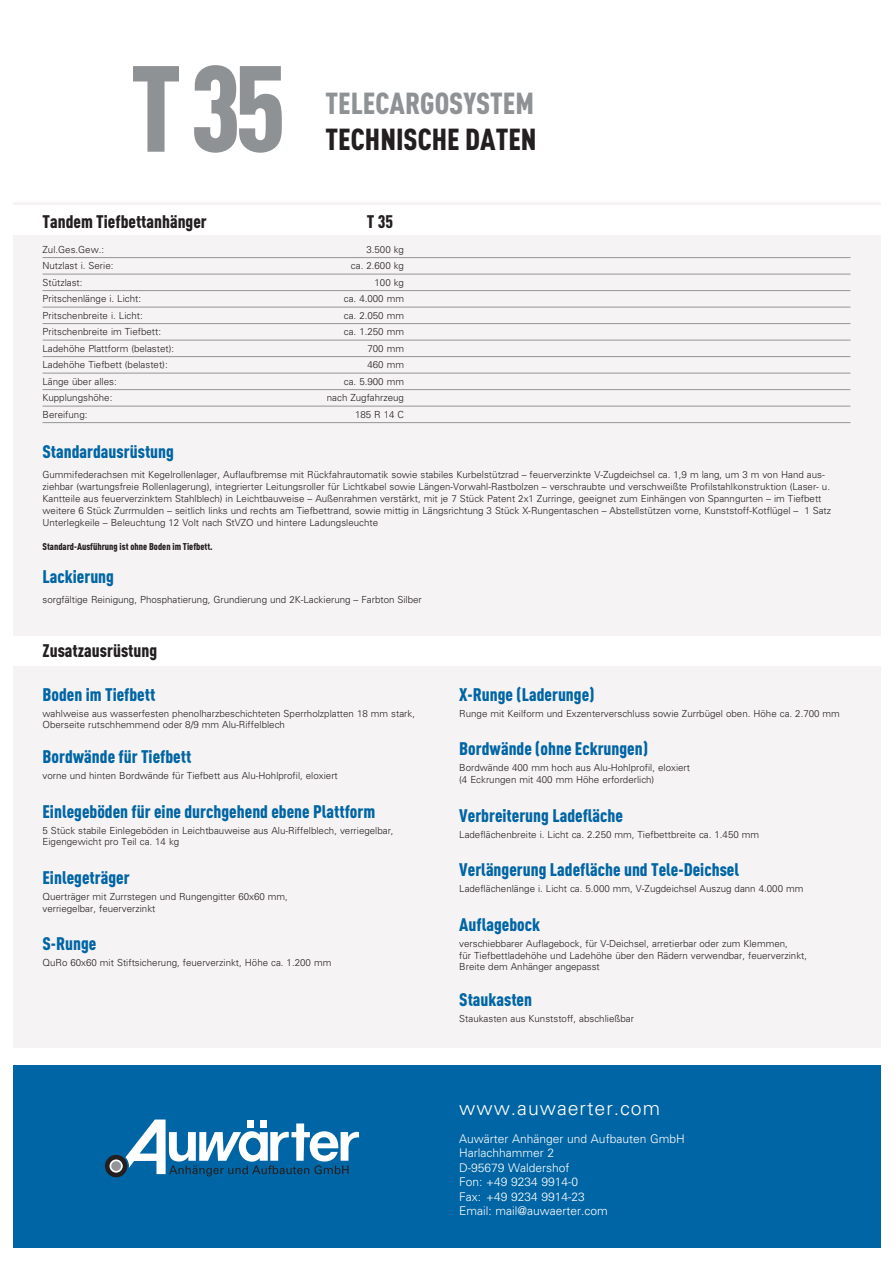
<style>
.page{position:relative;width:893px;height:1263px;background:#fff}
.page>*{position:absolute;margin:0;border:0;box-sizing:border-box;transform-origin:0 0}
.t1{font:900 120.3px "DIN Cond";color:#8f9295}
.t2{font:900 30px "DIN Cond";color:#8f9295}
.t3{font:900 30px "DIN Cond";color:#231f20}
.t4{font:300 19.5px "Univers";letter-spacing:.05em;color:#fff}
.t5{font:900 18px "DIN Cond";color:#0065a4}
.t6{font:900 18px "DIN Cond";color:#231f20}
.t7{font:300 12px/14.4px "Univers";color:#fff}
.t8{font:300 9.75px/11.7px "Univers";color:#231f20}
.t9{font:900 9.75px "DIN Cond";color:#231f20}
</style>
<div class="page">
<div style="left:13px;top:202px;width:867px;height:846px;background:#f6f3f4"></div>
<div style="left:13px;top:1065px;width:867px;height:182px;background:#0065a4"></div>
<div style="left:105px;top:1155px;width:22px;height:22px;background:#231f20;border-radius:50%"></div>
<svg style="left:110px;top:1159px;width:13px;height:14px"></svg>
<div style="left:111px;top:1161px;width:10px;height:10px;background:#939598;border-radius:50%"></div>
<svg style="left:125px;top:1119px;width:234px;height:57px"></svg>
<div style="left:13px;top:205px;width:867px;height:30px;background:#fff"></div>
<hr style="left:43px;top:257px;width:807px;height:1px;background:#939598">
<hr style="left:43px;top:274px;width:807px;height:1px;background:#939598">
<hr style="left:43px;top:290px;width:807px;height:1px;background:#939598">
<hr style="left:43px;top:307px;width:807px;height:1px;background:#939598">
<hr style="left:43px;top:323px;width:807px;height:1px;background:#939598">
<hr style="left:43px;top:340px;width:807px;height:1px;background:#939598">
<hr style="left:43px;top:356px;width:807px;height:1px;background:#939598">
<hr style="left:43px;top:373px;width:807px;height:1px;background:#939598">
<hr style="left:43px;top:389px;width:807px;height:1px;background:#939598">
<hr style="left:43px;top:406px;width:807px;height:1px;background:#939598">
<hr style="left:43px;top:422px;width:807px;height:1px;background:#939598">
<div style="left:13px;top:636px;width:867px;height:30px;background:#fff"></div>
<h1 class="t1" style="left:131px;top:33px;width:157px">T 35</h1>
<h2 class="t2" style="left:326px;top:85px;width:210px">TELECARGOSYSTEM</h2>
<h2 class="t3" style="left:326px;top:121px;width:212px">TECHNISCHE DATEN</h2>
<h3 class="t6" style="left:43px;top:210px;width:166px">Tandem Tiefbettanhänger</h3>
<h3 class="t6" style="left:367px;top:210px;width:28px">T 35</h3>
<p class="t8" style="left:43px;top:244px;width:63px">Zul.Ges.Gew.:</p>
<p class="t8" style="left:366px;top:244px;width:39px">3.500 kg</p>
<p class="t8" style="left:43px;top:260px;width:72px">Nutzlast i. Serie:</p>
<p class="t8" style="left:351px;top:260px;width:55px">ca. 2.600 kg</p>
<p class="t8" style="left:43px;top:277px;width:42px">Stützlast:</p>
<p class="t8" style="left:374px;top:277px;width:31px">100 kg</p>
<p class="t8" style="left:43px;top:293px;width:100px">Pritschenlänge i. Licht:</p>
<p class="t8" style="left:344px;top:293px;width:62px">ca. 4.000 mm</p>
<p class="t8" style="left:43px;top:310px;width:102px">Pritschenbreite i. Licht:</p>
<p class="t8" style="left:344px;top:310px;width:62px">ca. 2.050 mm</p>
<p class="t8" style="left:43px;top:326px;width:120px">Pritschenbreite im Tiefbett:</p>
<p class="t8" style="left:344px;top:326px;width:62px">ca. 1.250 mm</p>
<p class="t8" style="left:43px;top:343px;width:133px">Ladehöhe Plattform (belastet):</p>
<p class="t8" style="left:367px;top:343px;width:38px">700 mm</p>
<p class="t8" style="left:43px;top:359px;width:127px">Ladehöhe Tiefbett (belastet):</p>
<p class="t8" style="left:367px;top:359px;width:38px">460 mm</p>
<p class="t8" style="left:43px;top:376px;width:76px">Länge über alles:</p>
<p class="t8" style="left:344px;top:376px;width:62px">ca. 5.900 mm</p>
<p class="t8" style="left:43px;top:392px;width:71px">Kupplungshöhe:</p>
<p class="t8" style="left:327px;top:392px;width:79px">nach Zugfahrzeug</p>
<p class="t8" style="left:43px;top:409px;width:46px">Bereifung:</p>
<p class="t8" style="left:355px;top:409px;width:51px">185 R 14 C</p>
<h3 class="t5" style="left:43px;top:440px;width:133px">Standardausrüstung</h3>
<p class="t8" style="left:43px;top:469px;width:790px">Gummifederachsen mit Kegelrollenlager, Auflaufbremse mit Rückfahrautomatik sowie stabiles Kurbelstützrad – feuerverzinkte V-Zugdeichsel ca. 1,9 m lang, um 3 m von Hand aus&shy;ziehbar (wartungsfreie Rollenlagerung), integrierter Leitungsroller für Lichtkabel sowie Längen-Vorwahl-Rastbolzen – verschraubte und verschweißte Profilstahlkonstruktion (Laser- u.<br>Kantteile aus feuerverzinktem Stahlblech) in Leichtbauweise – Außenrahmen verstärkt, mit je 7 Stück Patent 2x1 Zurringe, geeignet zum Einhängen von Spanngurten – im Tiefbett weitere 6 Stück Zurrmulden – seitlich links und rechts am Tiefbettrand, sowie mittig in Längsrichtung 3 Stück X-Rungentaschen – Abstellstützen vorne, Kunststoff-Kotflügel – 1 Satz Unterlegkeile – Beleuchtung 12 Volt nach StVZO und hintere Ladungsleuchte</p>
<p class="t9" style="left:43px;top:541px;width:172px">Standard-Ausführung ist ohne Boden im Tiefbett.</p>
<h3 class="t5" style="left:43px;top:565px;width:73px">Lackierung</h3>
<p class="t8" style="left:43px;top:594px;width:381px">sorgfältige Reinigung, Phosphatierung, Grundierung und 2K-Lackierung – Farbton Silber</p>
<h3 class="t6" style="left:43px;top:639px;width:116px">Zusatzausrüstung</h3>
<h3 class="t5" style="left:43px;top:683px;width:114px">Boden im Tiefbett</h3>
<p class="t8" style="left:43px;top:707px;width:374px">wahlweise aus wasserfesten phenolharzbeschichteten Sperrholzplatten 18 mm stark,<br>Oberseite rutschhemmend oder 8/9 mm Alu-Riffelblech</p>
<h3 class="t5" style="left:43px;top:745px;width:150px">Bordwände für Tiefbett</h3>
<p class="t8" style="left:43px;top:769px;width:297px">vorne und hinten Bordwände für Tiefbett aus Alu-Hohlprofil, eloxiert</p>
<h3 class="t5" style="left:43px;top:800px;width:334px">Einlegeböden für eine durchgehend ebene Plattform</h3>
<p class="t8" style="left:43px;top:824px;width:353px">5 Stück stabile Einlegeböden in Leichtbauweise aus Alu-Riffelblech, verriegelbar,<br>Eigengewicht pro Teil ca. 14 kg</p>
<h3 class="t5" style="left:43px;top:866px;width:89px">Einlegeträger</h3>
<p class="t8" style="left:43px;top:890px;width:247px">Querträger mit Zurrstegen und Rungengitter 60x60 mm, verriegelbar, feuerverzinkt</p>
<h3 class="t5" style="left:43px;top:932px;width:55px">S-Runge</h3>
<p class="t8" style="left:43px;top:957px;width:290px">QuRo 60x60 mit Stiftsicherung, feuerverzinkt, Höhe ca. 1.200 mm</p>
<h3 class="t5" style="left:459px;top:683px;width:137px">X-Runge (Laderunge)</h3>
<p class="t8" style="left:459px;top:707px;width:382px">Runge mit Keilform und Exzenterverschluss sowie Zurrbügel oben. Höhe ca. 2.700 mm</p>
<h3 class="t5" style="left:459px;top:738px;width:190px">Bordwände (ohne Eckrungen)</h3>
<p class="t8" style="left:459px;top:762px;width:232px">Bordwände 400 mm hoch aus Alu-Hohlprofil, eloxiert (4 Eckrungen mit 400 mm Höhe erforderlich)</p>
<h3 class="t5" style="left:459px;top:804px;width:165px">Verbreiterung Ladefläche</h3>
<p class="t8" style="left:459px;top:828px;width:301px">Ladeflächenbreite i. Licht ca. 2.250 mm, Tiefbettbreite ca. 1.450 mm</p>
<h3 class="t5" style="left:459px;top:859px;width:281px">Verlängerung Ladefläche und Tele-Deichsel</h3>
<p class="t8" style="left:459px;top:883px;width:346px">Ladeflächenlänge i. Licht ca. 5.000 mm, V-Zugdeichsel Auszug dann 4.000 mm</p>
<h3 class="t5" style="left:459px;top:913px;width:82px">Auflagebock</h3>
<p class="t8" style="left:459px;top:938px;width:349px">verschiebbarer Auflagebock, für V-Deichsel, arretierbar oder zum Klemmen,<br>für Tiefbettladehöhe und Ladehöhe über den Rädern verwendbar, feuerverzinkt,<br>Breite dem Anhänger angepasst</p>
<h3 class="t5" style="left:459px;top:988px;width:74px">Staukasten</h3>
<p class="t8" style="left:459px;top:1012px;width:176px">Staukasten aus Kunststoff, abschließbar</p>
<h3 class="t4" style="left:459px;top:1097px;width:202px">www.auwaerter.com</h3>
<p class="t7" style="left:459px;top:1131px;width:227px">Auwärter Anhänger und Aufbauten GmbH<br>Harlachhammer 2<br>D-95679 Waldershof<br>Fon: +49 9234 9914-0<br>Fax: +49 9234 9914-23<br>Email: mail@auwaerter.com</p>
</div>
